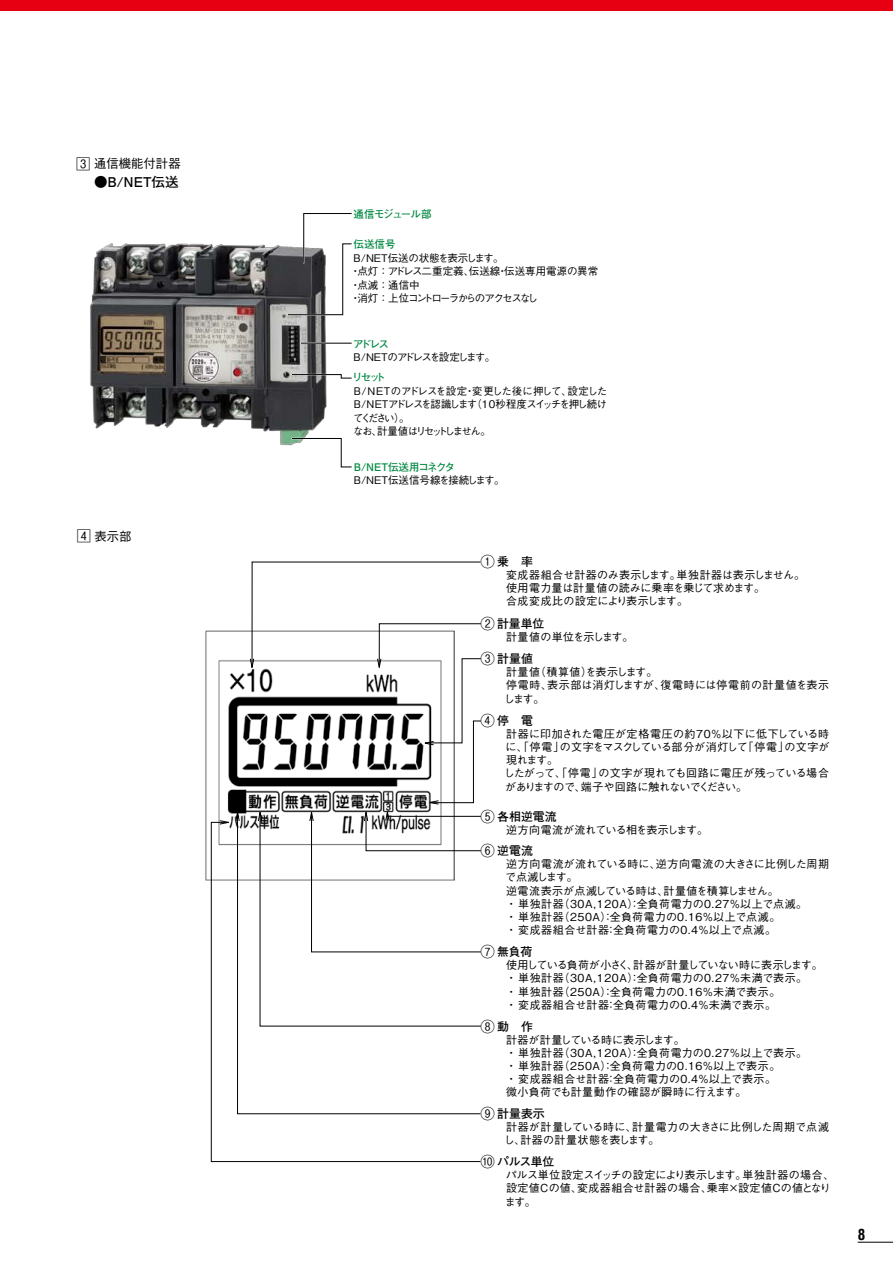
<style>
.page{position:relative;width:893px;height:1263px;background:#fff}
.page>*{position:absolute;margin:0;border:0;box-sizing:border-box;transform-origin:0 0}
.t1{font:700 condensed 15px "Helvetica LT Std";color:#000}
.t2{font:500 14.4px "Gothic BBB Pro";color:#000}
.t3{font:700 13.5px "Futo Go B101 Pro";color:#000}
.t4{font:500 12.3px "Gothic BBB Pro";color:#000}
.t5{font:700 11.85px "Futo Go B101 Pro";color:#000}
.t6{font:500 10.95px/13.2px "Gothic BBB Pro";letter-spacing:.02em;color:#000}
.t7{font:500 10.95px/13.2px "Gothic BBB Pro";letter-spacing:-.015em;color:#000}
.t8{font:500 10.95px "Gothic BBB Pro";letter-spacing:-.055em;color:#000}
.t9{font:500 10.95px "Gothic BBB Pro";letter-spacing:-.02em;color:#000}
.t10{font:500 10.5px/13.5px "Gothic BBB Pro";letter-spacing:-.095em;color:#000}
.t11{font:500 10.5px/13.5px "Gothic BBB Pro";letter-spacing:-.03em;color:#000}
.t12{font:500 10.5px "Gothic BBB Pro";letter-spacing:-.14em;color:#000}
.t13{font:500 10.5px "Gothic BBB Pro";color:#000}
.t14{font:700 10.5px "Futo Go B101 Pro";letter-spacing:-.1em;color:#008842}
.t15{font:700 10.5px "Futo Go B101 Pro";letter-spacing:-.005em;color:#008842}
.t16{font:700 10.5px "Futo Go B101 Pro";letter-spacing:-.075em;color:#008842}
.s1{font-size:13.5px}
.s2{font-family:"Gothic BBB Pro";font-weight:500;font-size:14.4px}
</style>
<div class="page">
<img style="left:90px;top:243px;width:237px;height:203px">
<svg style="left:287px;top:213px;width:65px;height:103px"></svg>
<hr style="left:301px;top:342px;width:51px;height:2px;background:#fff">
<hr style="left:301px;top:343px;width:51px;height:1px;background:#000">
<svg style="left:290px;top:373px;width:62px;height:7px"></svg>
<svg style="left:290px;top:437px;width:62px;height:31px"></svg>
<img style="left:205px;top:630px;width:45px;height:251px">
<svg style="left:211px;top:822px;width:270px;height:340px"></svg>
<svg style="left:219px;top:809px;width:21px;height:16px"></svg>
<svg style="left:237px;top:812px;width:244px;height:302px"></svg>
<svg style="left:250px;top:561px;width:231px;height:391px"></svg>
<div style="left:0;top:0;width:893px;height:10px;background:#e60012"></div>
<hr style="left:858px;top:1242px;width:35px;height:1px;background:#000">
<p class="t4" style="left:77px;top:154px;width:106px"><span class="s1">3</span> 通信機能付計器</p>
<p class="t3" style="left:94px;top:171px;width:86px">●B/NET伝送</p>
<p class="t4" style="left:77px;top:526px;width:56px"><span class="s1">4</span> 表示部</p>
<p class="t16" style="left:354px;top:205px;width:79px">通信モジュール部</p>
<p class="t14" style="left:354px;top:236px;width:43px">伝送信号</p>
<p class="t11" style="left:350px;top:250px;width:249px;text-indent:3px">B/NET伝送の状態を表示します。<br>・点灯 ：アドレス二重定義、伝送線・伝送専用電源の異常・点滅 ：通信中<br>・消灯 ：上位コントローラからのアクセスなし</p>
<p class="t14" style="left:353px;top:335px;width:37px">アドレス</p>
<p class="t12" style="left:354px;top:349px;width:143px">B/NETのアドレスを設定します。</p>
<p class="t14" style="left:352px;top:369px;width:35px">リセット</p>
<p class="t10" style="left:353px;top:383px;width:256px">B/NETのアドレスを設定・変更した後に押して、設定した<br>B/NETアドレスを認識します（10秒程度スイッチを押し続けてください）。<br>なお、計量値はリセットしません。</p>
<p class="t15" style="left:354px;top:458px;width:103px">B/NET伝送用コネクタ</p>
<p class="t13" style="left:354px;top:472px;width:152px">B/NET伝送信号線を接続します。</p>
<p class="t5" style="left:480px;top:552px;width:54px"><span class="s2">①</span> 乗　率</p>
<p class="t6" style="left:506px;top:567px;width:300px">変成器組合せ計器のみ表示します。単独計器は表示しません。使用電力量は計量値の読みに乗率を乗じて求めます。<br>合成変成比の設定により表示します。</p>
<p class="t5" style="left:480px;top:614px;width:66px"><span class="s2">②</span> 計量単位</p>
<p class="t9" style="left:506px;top:628px;width:129px">計量値の単位を示します。</p>
<p class="t5" style="left:480px;top:649px;width:54px"><span class="s2">③</span> 計量値</p>
<p class="t6" style="left:504px;top:664px;width:327px">計量値（積算値）を表示します。<br>停電時、表示部は消灯しますが、復電時には停電前の計量値を表示します。</p>
<p class="t5" style="left:480px;top:711px;width:54px"><span class="s2">④</span> 停　電</p>
<p class="t7" style="left:504px;top:726px;width:327px">計器に印加された電圧が定格電圧の約70％以下に低下している時に、「停電」の文字をマスクしている部分が消灯して「停電」の文字が現れます。<br>したがって、「停電」の文字が現れても回路に電圧が残っている場合がありますので、端子や回路に触れないでください。</p>
<h2 class="t2" style="left:480px;top:805px;width:16px">⑤</h2>
<p class="t5" style="left:497px;top:807px;width:61px">各相逆電流</p>
<p class="t8" style="left:506px;top:821px;width:204px">逆方向電流が流れている相を表示します。</p>
<p class="t5" style="left:480px;top:841px;width:54px"><span class="s2">⑥</span> 逆電流</p>
<p class="t6" style="left:505px;top:856px;width:326px">逆方向電流が流れている時に、逆方向電流の大きさに比例した周期で点滅します。<br>逆電流表示が点滅している時は、計量値を積算しません。<br>・ 単独計器（30A，120A）：全負荷電力の0.27%以上で点滅。<br>・ 単独計器（250A）：全負荷電力の0.16%以上で点滅。<br>・ 変成器組合せ計器：全負荷電力の0.4%以上で点滅。</p>
<p class="t5" style="left:480px;top:942px;width:53px"><span class="s2">⑦</span> 無負荷</p>
<p class="t6" style="left:506px;top:957px;width:319px">使用している負荷が小さく、計器が計量していない時に表示します。・ 単独計器（30A，120A）：全負荷電力の0.27%未満で表示。<br>・ 単独計器（250A）：全負荷電力の0.16%未満で表示。<br>・ 変成器組合せ計器：全負荷電力の0.4%未満で表示。</p>
<p class="t5" style="left:480px;top:1017px;width:54px"><span class="s2">⑧</span> 動　作</p>
<p class="t6" style="left:506px;top:1031px;width:303px">計器が計量している時に表示します。<br>・ 単独計器（30A，120A）：全負荷電力の0.27%以上で表示。・ 単独計器（250A）：全負荷電力の0.16%以上で表示。<br>・ 変成器組合せ計器：全負荷電力の0.4%以上で表示。<br>微小負荷でも計量動作の確認が瞬時に行えます。</p>
<p class="t5" style="left:480px;top:1104px;width:66px"><span class="s2">⑨</span> 計量表示</p>
<p class="t6" style="left:504px;top:1119px;width:327px">計器が計量している時に、計量電力の大きさに比例した周期で点滅し、計器の計量状態を表します。</p>
<p class="t5" style="left:480px;top:1152px;width:76px"><span class="s2">⑩</span> パルス単位</p>
<p class="t6" style="left:505px;top:1167px;width:331px">パルス単位設定スイッチの設定により表示します。単独計器の場合、設定値Cの値、変成器組合せ計器の場合、乗率×設定値Cの値となります。</p>
<h1 class="t1" style="left:858px;top:1225px;width:9px">8</h1>
</div>
